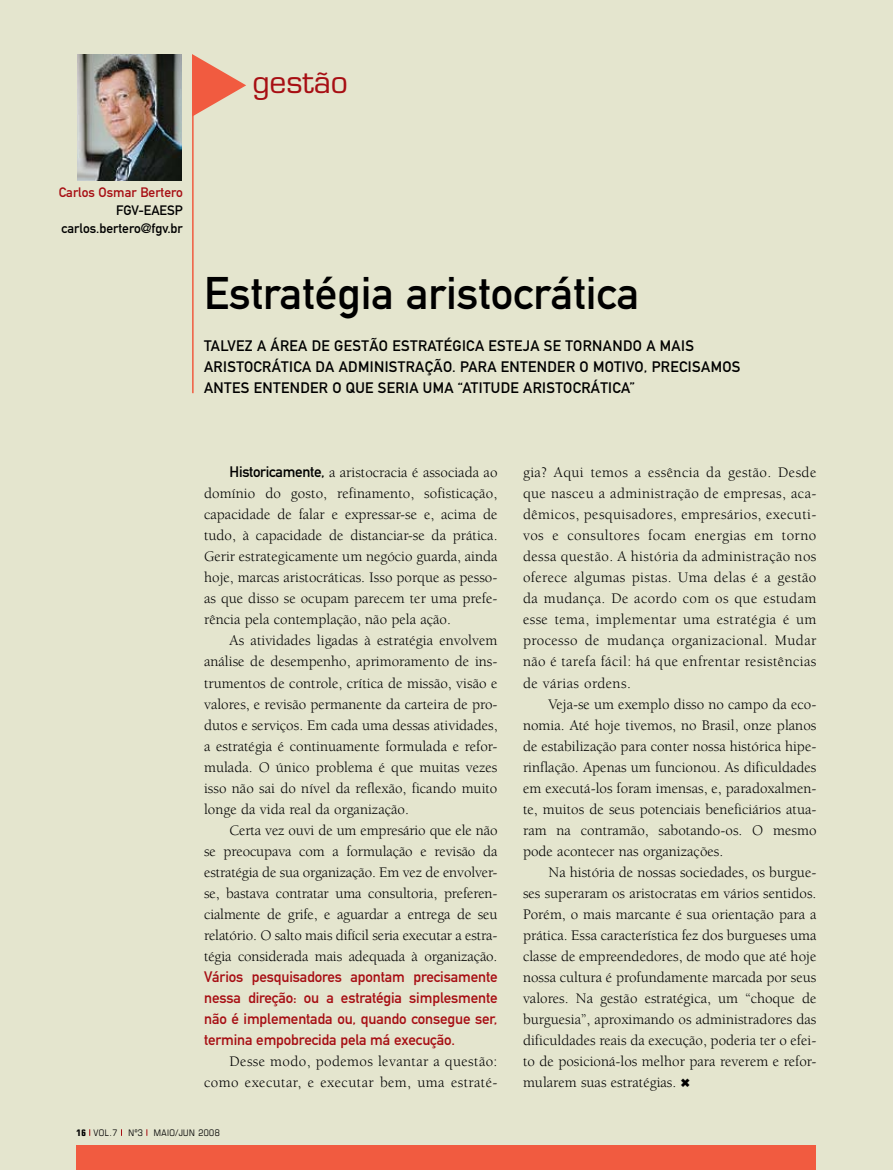
<style>
.page{position:relative;width:893px;height:1170px;background:#fff}
.page>*{position:absolute;margin:0;border:0;box-sizing:border-box;transform-origin:0 0}
.t1{font:45px "DIN Mittelschrift";color:#000}
.t2{font:30px "Eurostile";color:#a70e13}
.t3{font:15px/21px "Berkeley";color:#000;text-align:justify}
.t4{font:15px "DIN Mittelschrift";letter-spacing:.025em;color:#000}
.t5{font:15px/21px "DIN Mittelschrift";letter-spacing:-.01em;color:#a70e13;text-align:justify}
.t6{font:15px/21px "Berkeley";letter-spacing:.025em;color:#000;text-align:right}
.t7{font:13.5px/18px "DIN Mittelschrift";color:#000;text-align:right}
.t8{font:13.5px "DIN Mittelschrift";color:#a70e13}
.t9{font:condensed 9px "Eurostile";letter-spacing:.05em;color:#000}
.s1{font-family:"DIN Mittelschrift"}
.s2{font-weight:700}
</style>
<div class="page">
<div style="left:0;top:0;width:893px;height:1169px;background:#e4e5ce"></div>
<div style="left:77px;top:1145px;width:739px;height:24px;background:#f15b40"></div>
<hr style="left:192px;top:55px;width:2px;height:338px;background:#f15b40">
<svg style="left:192px;top:54px;width:54px;height:63px"></svg>
<img style="left:77px;top:55px;width:105px;height:126px">
<h2 class="t2" style="left:252px;top:64px;width:97px">gestão</h2>
<p class="t8" style="left:59px;top:184px;width:126px">Carlos Osmar Bertero</p>
<p class="t7" style="left:62px;top:201px;width:123px">FGV-EAESP carlos.bertero@fgv.br</p>
<h1 class="t1" style="left:204px;top:267px;width:437px">Estratégia aristocrática</h1>
<p class="t4" style="left:204px;top:336px;width:140px">Talvez a área de gest</p>
<p class="t4" style="left:369px;top:336px;width:129px">ão estratégica este</p>
<p class="t4" style="left:523px;top:336px;width:171px">ja se to rnando a mais</p>
<p class="t4" style="left:204px;top:357px;width:33px">aristoc</p>
<p class="t4" style="left:262px;top:357px;width:470px">rática da administração. Para entender o motivo, precisamos</p>
<p class="t4" style="left:204px;top:378px;width:30px">antes</p>
<p class="t4" style="left:254px;top:378px;width:303px">entender o que seria uma “atitude aristoc</p>
<p class="t4" style="left:581px;top:378px;width:55px">rát ica”</p>
<p class="t3" style="left:204px;top:462px;width:295px;text-indent:26px"><span class="s1">Historicamente,</span> a aristocracia é associada ao domínio do gosto, refinamento, sofisticação, capacidade de falar e expressar-se e, acima de tudo, à capacidade de distanciar-se da prática.<br>Gerir estrategicamente um negócio guarda, ainda hoje, marcas aristocráticas. Isso porque as pesso&shy;as que disso se ocupam parecem ter uma prefe&shy;rência pela contemplação, não pela ação.</p>
<p class="t3" style="left:204px;top:630px;width:295px;text-indent:26px">As atividades ligadas à estratégia envolvem análise de desempenho, aprimoramento de ins&shy;trumentos de controle, crítica de missão, visão e valores, e revisão permanente da carteira de pro&shy;dutos e serviços. Em cada uma dessas atividades, a estratégia é continuamente formulada e refor&shy;mulada. O único problema é que muitas vezes isso não sai do nível da reflexão, ficando muito longe da vida real da organização.</p>
<p class="t3" style="left:204px;top:819px;width:295px;text-indent:26px">Certa vez ouvi de um empresário que ele não se preocupava com a formulação e revisão da estratégia de sua organização. Em vez de envolver&shy;se, bastava contratar uma consultoria, preferen&shy;cialmente de grife, e aguardar a entrega de seu relatório. O salto mais difícil seria executar a estra&shy;tégia considerada mais adequada à organização.</p>
<p class="t5" style="left:204px;top:965px;width:295px">Vários pesquisadores apontam precisamente nessa direção: ou a estratégia simplesmente não é implementada ou, quando consegue ser, termina empobrecida pela má execução.</p>
<p class="t6" style="left:204px;top:1050px;width:295px">Desse modo, podemos levantar a questão: como executar, e executar bem, uma estraté-</p>
<p class="t3" style="left:523px;top:462px;width:295px">gia? Aqui temos a essência da gestão. Desde que nasceu a administração de empresas, aca&shy;dêmicos, pesquisadores, empresários, executi&shy;vos e consultores focam energias em torno dessa questão. A história da administração nos oferece algumas pistas. Uma delas é a gestão da mudança. De acordo com os que estudam esse tema, implementar uma estratégia é um processo de mudança organizacional. Mudar não é tarefa fácil: há que enfrentar resistências de várias ordens.</p>
<p class="t3" style="left:523px;top:693px;width:295px;text-indent:26px">Veja-se um exemplo disso no campo da eco&shy;nomia. Até hoje tivemos, no Brasil, onze planos de estabilização para conter nossa histórica hipe&shy;rinflação. Apenas um funcionou. As dificuldades em executá-los foram imensas, e, paradoxalmen&shy;te, muitos de seus potenciais beneficiários atua&shy;ram na contramão, sabotando-os. O mesmo pode acontecer nas organizações.</p>
<p class="t3" style="left:523px;top:861px;width:295px;text-indent:26px">Na história de nossas sociedades, os burgue&shy;ses superaram os aristocratas em vários sentidos.<br>Porém, o mais marcante é sua orientação para a prática. Essa característica fez dos burgueses uma classe de empreendedores, de modo que até hoje nossa cultura é profundamente marcada por seus valores. Na gestão estratégica, um “choque de burguesia”, aproximando os administradores das dificuldades reais da execução, poderia ter o efei&shy;to de posicioná-los melhor para reverem e refor&shy;mularem suas estratégias.</p>
<p class="t9" style="left:77px;top:1127px;width:145px"><span class="s2">16</span> VOL.7 Nº3 MAIO/JUN 2008</p>
</div>
